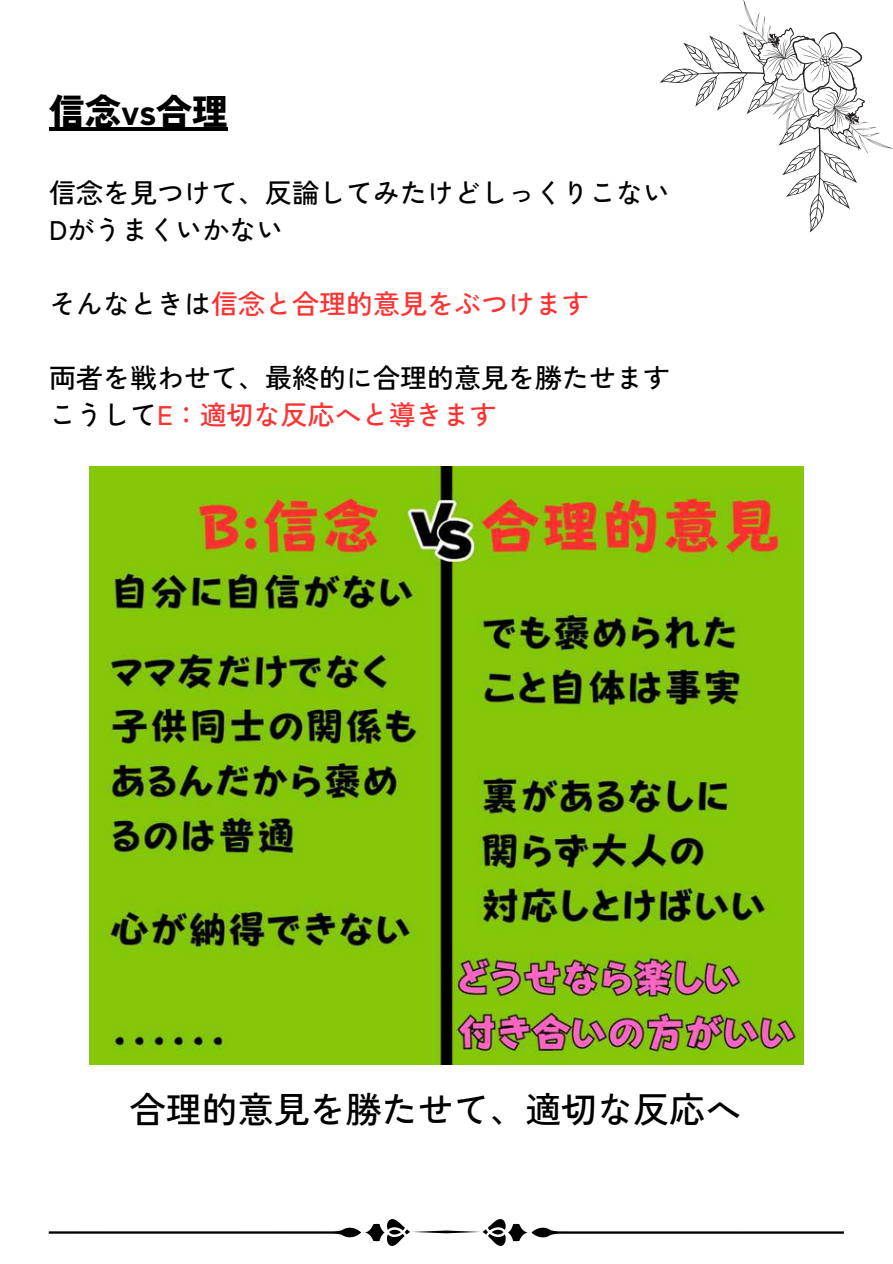
<style>
.page{position:relative;width:893px;height:1264px;background:#fff}
.page>*{position:absolute;margin:0;border:0;box-sizing:border-box;transform-origin:0 0}
.t1{font:500 36px "Zen Kaku Gothic New";color:#000}
.t2{font:900 36px "Zen Kaku Gothic New";color:#000}
.t3{font:500 27px "Zen Kaku Gothic New";color:#000}
.t4{font:500 27px "Zen Kaku Gothic New";color:#ff3131}
.s1{color:#000}
</style>
<div class="page">
<img style="left:89px;top:466px;width:714px;height:598px">
<hr style="left:49px;top:127px;width:179px;height:4px;background:#000">
<svg style="left:660px;top:0;width:232px;height:232px"></svg>
<svg style="left:827px;top:49px;width:6px;height:7px"></svg>
<svg style="left:49px;top:1219px;width:794px;height:26px"></svg>
<p class="t2" style="left:49px;top:83px;width:180px">信念vs合理</p>
<p class="t3" style="left:49px;top:171px;width:622px">信念を見つけて、反論してみたけどしっくりこない</p>
<p class="t3" style="left:49px;top:208px;width:235px">Dがうまくいかない</p>
<p class="t4" style="left:49px;top:282px;width:541px"><span class="s1">そんなときは</span>信念と合理的意見をぶつけます</p>
<p class="t3" style="left:49px;top:357px;width:622px">両者を戦わせて、最終的に合理的意見を勝たせます</p>
<p class="t4" style="left:49px;top:394px;width:449px"><span class="s1">こうして</span>E：適切な反応へと導きます</p>
<p class="t1" style="left:130px;top:1081px;width:613px">合理的意見を勝たせて、適切な反応へ</p>
</div>
